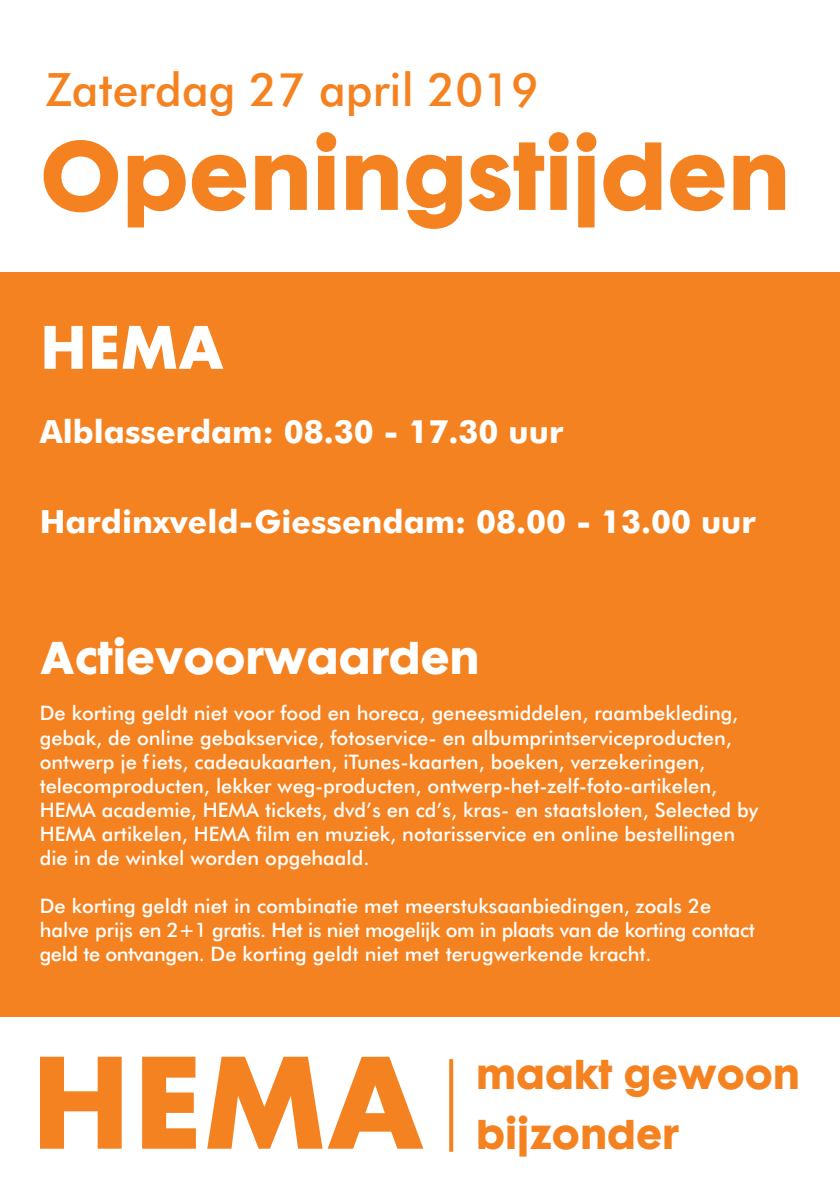
<style>
.page{position:relative;width:840px;height:1191px;background:#fff}
.page>*{position:absolute;margin:0;border:0;box-sizing:border-box;transform-origin:0 0}
.t1{font:120px "Cg Futura Maxi Bd";color:#f58220}
.t2{font:88px "Cg Futura Maxi Bd";color:#f58220}
.t3{font:56px "Cg Futura Maxi Bd";color:#fff}
.t4{font:500 46px "Futura BT";color:#f58220}
.t5{font:42px "Cg Futura Maxi Bd";color:#fff}
.t6{font:38px "Cg Futura Maxi Bd";color:#f58220}
.t7{font:700 32px "Futura BT";color:#fff}
.t8{font:500 20px/24px "Futura BT";color:#fff}
</style>
<div class="page">
<div style="left:0;top:272px;width:839px;height:744px;background:#f58220"></div>
<svg style="left:449px;top:1059px;width:4px;height:92px"></svg>
<p class="t4" style="left:45px;top:62px;width:494px">Zaterdag 27 april 2019</p>
<p class="t2" style="left:40px;top:119px;width:752px">Openingstijden</p>
<p class="t3" style="left:40px;top:311px;width:186px">HEMA</p>
<p class="t7" style="left:40px;top:412px;width:525px">Alblasserdam: 08.30 - 17.30 uur</p>
<p class="t7" style="left:40px;top:502px;width:717px">Hardinxveld-Giessendam: 08.00 - 13.00 uur</p>
<p class="t5" style="left:40px;top:630px;width:441px">Actievoorwaarden</p>
<p class="t8" style="left:40px;top:701px;width:719px">De korting geldt niet voor food en horeca, geneesmiddelen, raambekleding, gebak, de online gebakservice, fotoservice- en albumprintserviceproducten, ontwerp je f iets, cadeaukaarten, iTunes-kaarten, boeken, verzekeringen, telecomproducten, lekker weg-producten, ontwerp-het-zelf-foto-artikelen, HEMA academie, HEMA tickets, dvd’s en cd’s, kras- en staatsloten, Selected by HEMA artikelen, HEMA film en muziek, notarisservice en online bestellingen die in de winkel worden opgehaald.</p>
<p class="t8" style="left:40px;top:893px;width:716px">De korting geldt niet in combinatie met meerstuksaanbiedingen, zoals 2e halve prijs en 2+1 gratis. Het is niet mogelijk om in plaats van de korting contact geld te ontvangen. De korting geldt niet met terugwerkende kracht.</p>
<p class="t1" style="left:30px;top:1024px;width:397px">HEMA</p>
<p class="t6" style="left:476px;top:1050px;width:325px">maakt gewoon</p>
<p class="t6" style="left:476px;top:1110px;width:204px">bijzonder</p>
</div>
